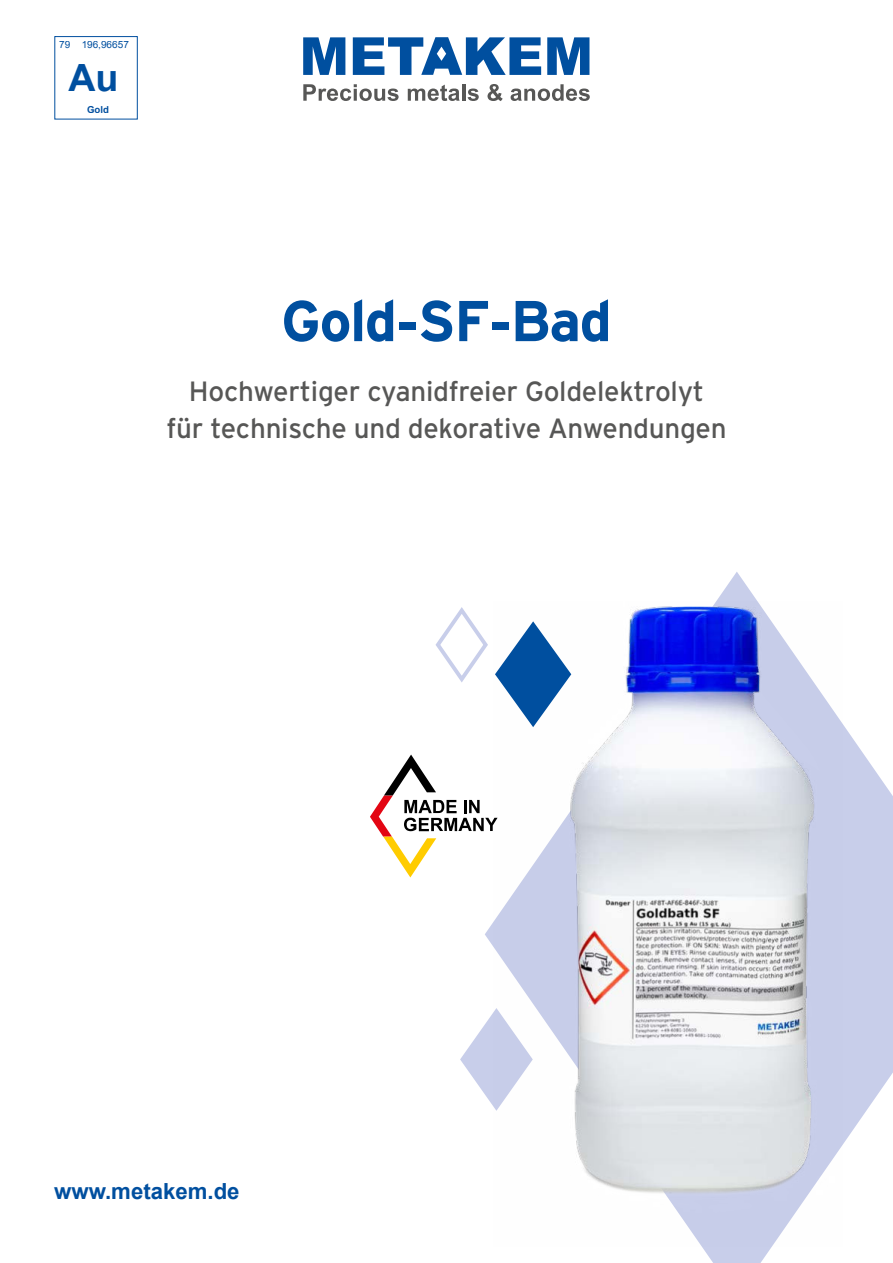
<style>
.page{position:relative;width:893px;height:1263px;background:#fff}
.page>*{position:absolute;margin:0;border:0;box-sizing:border-box;transform-origin:0 0}
.t1{font:700 57.45px "Interstate";letter-spacing:-.025em;color:#004f9f}
.t2{font:700 37.5px "Arial";color:#004f9f}
.t3{font:27.9px/36.8px "Interstate";letter-spacing:-.01em;color:#575756;text-align:center}
.t4{font:700 22.2px "Arial";color:#004f9f}
.t5{font:10.05px "Arial";color:#004f9f}
.t6{font:700 9.6px "Arial";color:#004f9f}
</style>
<div class="page">
<div style="left:54px;top:36px;width:84px;height:84px;border:1px solid #004f9f"></div>
<svg style="left:303px;top:84px;width:96px;height:17px"></svg>
<svg style="left:408px;top:85px;width:52px;height:16px"></svg>
<hr style="left:462px;top:84px;width:3px;height:17px;background:#575756">
<svg style="left:468px;top:89px;width:11px;height:12px"></svg>
<svg style="left:487px;top:84px;width:16px;height:17px"></svg>
<svg style="left:511px;top:84px;width:79px;height:17px"></svg>
<svg style="left:303px;top:37px;width:42px;height:38px"></svg>
<svg style="left:353px;top:37px;width:188px;height:38px"></svg>
<svg style="left:547px;top:37px;width:42px;height:38px"></svg>
<svg style="left:460px;top:1024px;width:25px;height:70px"></svg>
<svg style="left:485px;top:572px;width:408px;height:691px"></svg>
<img style="left:493px;top:602px;width:349px;height:644px">
<svg style="left:435px;top:604px;width:136px;height:123px"></svg>
<svg style="left:370px;top:754px;width:128px;height:123px"></svg>
<p class="t5" style="left:59px;top:39px;width:13px">79</p>
<p class="t5" style="left:82px;top:41px;width:49px">196,96657</p>
<h2 class="t2" style="left:68px;top:56px;width:52px">Au</h2>
<p class="t6" style="left:87px;top:104px;width:23px">Gold</p>
<h1 class="t1" style="left:281px;top:295px;width:332px">Gold-SF-Bad</h1>
<p class="t3" style="left:166px;top:375px;width:562px">Hochwertiger cyanidfreier Goldelektrolyt<br>für technische und dekorative Anwendungen</p>
<p class="t4" style="left:54px;top:1178px;width:187px">www.metakem.de</p>
</div>
